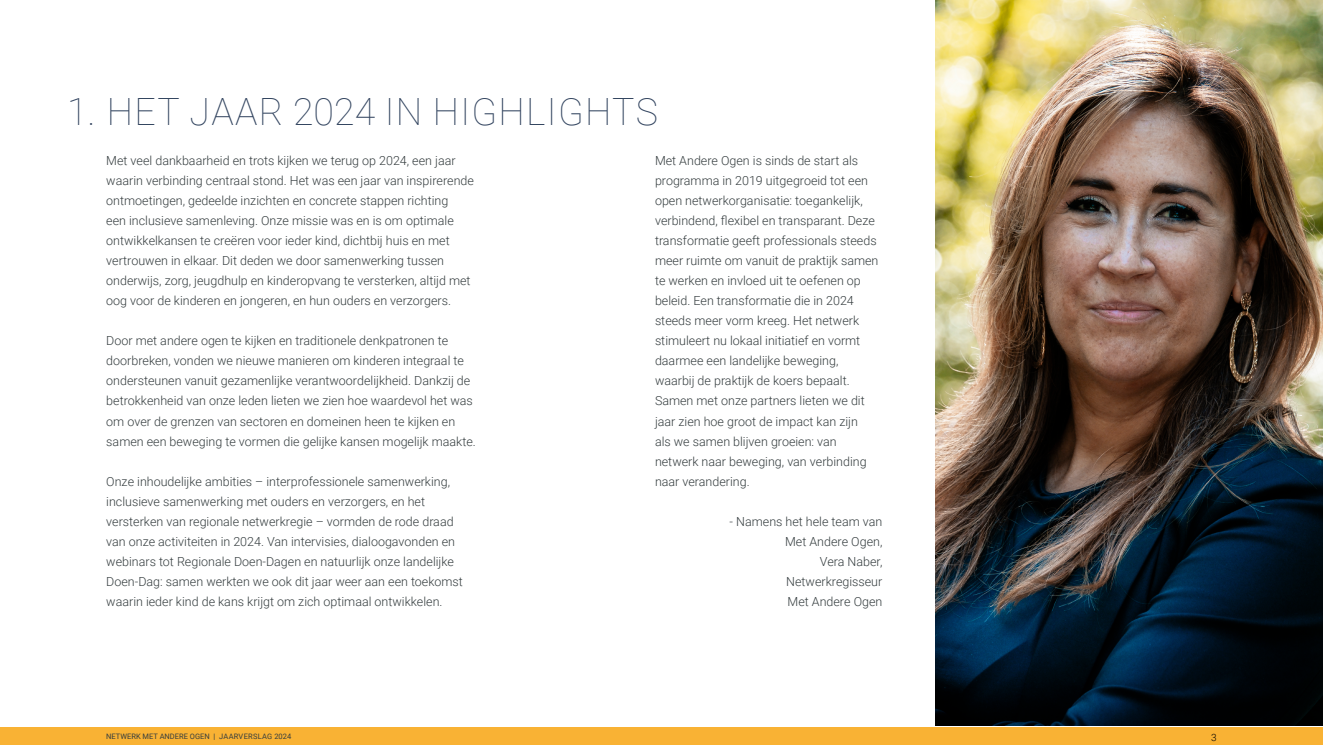
<style>
.page{position:relative;width:1323px;height:745px;background:#fff}
.page>*{position:absolute;margin:0;border:0;box-sizing:border-box;transform-origin:0 0}
.t1{font:100 37.5px "Roboto";letter-spacing:.035em;color:#32445f}
.t2{font:300 12.5px/20px "Roboto";color:#353d3f}
.t3{font:300 10px "Roboto";color:#000}
.t4{font:7.5px "Roboto";color:#353d3f}
</style>
<div class="page">
<div style="left:0;top:726px;width:1323px;height:18px;background:#f9b234"></div>
<img style="left:935px;top:0;width:388px;height:725px">
<h1 class="t1" style="left:67px;top:85px;width:592px">1. HET JAAR 2024 IN HIGHLIGHTS</h1>
<p class="t2" style="left:106px;top:150px;width:369px">Met veel dankbaarheid en trots kijken we terug op 2024, een jaar waarin verbinding centraal stond. Het was een jaar van inspirerende ontmoetingen, gedeelde inzichten en concrete stappen richting<br>een inclusieve samenleving. Onze missie was en is om optimale ontwikkelkansen te creëren voor ieder kind, dichtbij huis en met vertrouwen in elkaar. Dit deden we door samenwerking tussen onderwijs, zorg, jeugdhulp en kinderopvang te versterken, altijd met oog voor de kinderen en jongeren, en hun ouders en verzorgers.</p>
<p class="t2" style="left:106px;top:330px;width:371px">Door met andere ogen te kijken en traditionele denkpatronen te doorbreken, vonden we nieuwe manieren om kinderen integraal te ondersteunen vanuit gezamenlijke verantwoordelijkheid. Dankzij de betrokkenheid van onze leden lieten we zien hoe waardevol het was om over de grenzen van sectoren en domeinen heen te kijken en samen een beweging te vormen die gelijke kansen mogelijk maakte.</p>
<p class="t2" style="left:106px;top:470px;width:358px">Onze inhoudelijke ambities – interprofessionele samenwerking, inclusieve samenwerking met ouders en verzorgers, en het versterken van regionale netwerkregie – vormden de rode draad van onze activiteiten in 2024. Van intervisies, dialoogavonden en webinars tot Regionale Doen-Dagen en natuurlijk onze landelijke Doen-Dag: samen werkten we ook dit jaar weer aan een toekomst waarin ieder kind de kans krijgt om zich optimaal ontwikkelen.</p>
<p class="t2" style="left:655px;top:150px;width:225px">Met Andere Ogen is sinds de start als programma in 2019 uitgegroeid tot een open netwerkorganisatie: toegankelijk, verbindend, flexibel en transparant. Deze transformatie geeft professionals steeds meer ruimte om vanuit de praktijk samen te werken en invloed uit te oefenen op beleid. Een transformatie die in 2024 steeds meer vorm kreeg. Het netwerk stimuleert nu lokaal initiatief en vormt daarmee een landelijke beweging, waarbij de praktijk de koers bepaalt.<br>Samen met onze partners lieten we dit jaar zien hoe groot de impact kan zijn<br>als we samen blijven groeien: van netwerk naar beweging, van verbinding naar verandering.</p>
<p class="t2" style="left:730px;top:510px;width:154px;text-align:right">- Namens het hele team van<br>Met Andere Ogen,<br>Vera Naber,<br>Netwerkregisseur<br>Met Andere Ogen</p>
<p class="t4" style="left:106px;top:731px;width:186px">NETWERK MET ANDERE OGEN | JAARVERSLAG 2024</p>
<p class="t3" style="left:1211px;top:729px;width:7px">3</p>
</div>
